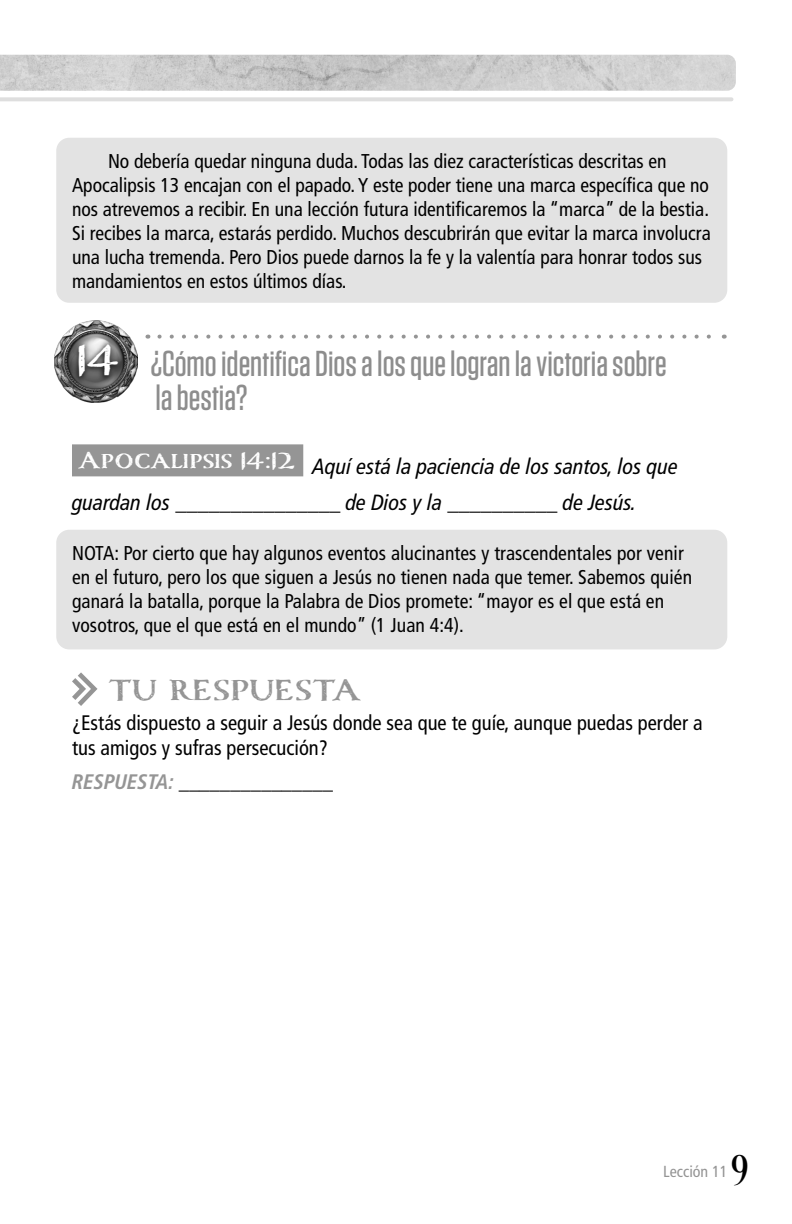
<style>
.page{position:relative;width:792px;height:1224px;background:#fff}
.page>*{position:absolute;margin:0;border:0;box-sizing:border-box;transform-origin:0 0}
.Compass_Numbers{font:700 50px "Carta Marina";color:#fff}
.t1{font:44px "Desire Pro";color:#000}
.Questions_1{font:500 36px/34px "Tungsten";color:#8d8d8d}
.Your_Response{font:700 36px "Carta Marina";color:#959595}
.Scripture_with_blanks{font:italic condensed 22px/36px "Frutiger LT Pro";color:#000}
.Main_Copy_-_No_Indent{font:condensed 21px/25.2px "Frutiger LT Pro";color:#000}
.ANSWER{font:italic 700 condensed 21px "Frutiger LT Pro";color:#000}
.NOTE{font:condensed 20px/24px "Frutiger LT Pro";color:#000}
.t2{font:condensed 16px "Frutiger LT Pro";color:#949494}
.s1{color:#959595}
</style>
<div class="page">
<img style="left:0;top:55px;width:736px;height:36px">
<hr style="left:0;top:97px;width:732px;height:4px;background:#dedede">
<div style="left:72px;top:444px;width:231px;height:32px;background:#959595"></div>
<img style="left:54px;top:320px;width:83px;height:82px">
<div style="left:72px;top:341px;width:51px;height:43px;background:#000;opacity:.75"></div>
<svg style="left:72px;top:672px;width:26px;height:34px"></svg>
<div style="left:56px;top:138px;width:671px;height:165px;background:#e3e3e3;border-radius:13px"></div>
<svg style="left:159px;top:335px;width:552px;height:4px"></svg>
<div style="left:56px;top:530px;width:671px;height:119px;background:#e3e3e3;border-radius:13px"></div>
<p class="NOTE" style="left:72px;top:149px;width:640px;text-indent:36px">No debería quedar ninguna duda. Todas las diez características descritas en Apocalipsis 13 encajan con el papado. Y este poder tiene una marca específica que no nos atrevemos a recibir. En una lección futura identificaremos la “marca” de la bestia.<br>Si recibes la marca, estarás perdido. Muchos descubrirán que evitar la marca involucra una lucha tremenda. Pero Dios puede darnos la fe y la valentía para honrar todos sus mandamientos en estos últimos días.</p>
<p class="Compass_Numbers" style="left:77px;top:330px;width:42px">14</p>
<p class="Questions_1" style="left:151px;top:347px;width:517px">¿Cómo identifica Dios a los que logran la victoria sobre la bestia?</p>
<p class="Scripture_with_blanks" style="left:72px;top:449px;width:607px"><sup>Apocalipsis</sup> <sup>14:12</sup> Aquí está la paciencia de los santos, los que guardan los _______________ de Dios y la __________ de Jesús.</p>
<p class="NOTE" style="left:72px;top:541px;width:622px">NOTA: Por cierto que hay algunos eventos alucinantes y trascendentales por venir en el futuro, pero los que siguen a Jesús no tienen nada que temer. Sabemos quién ganará la batalla, porque la Palabra de Dios promete: “mayor es el que está en vosotros, que el que está en el mundo” (1 Juan 4:4).</p>
<p class="Your_Response" style="left:108px;top:669px;width:254px">TU RESPUESTA</p>
<p class="Main_Copy_-_No_Indent" style="left:72px;top:710px;width:632px">¿Estás dispuesto a seguir a Jesús donde sea que te guíe, aunque puedas perder a tus amigos y sufras persecución?</p>
<p class="ANSWER" style="left:72px;top:769px;width:263px"><span class="s1">RESPUESTA:</span> _______________</p>
<p class="t2" style="left:663px;top:1162px;width:66px">Lección 11</p>
<h2 class="t1" style="left:731px;top:1144px;width:18px">9</h2>
</div>
